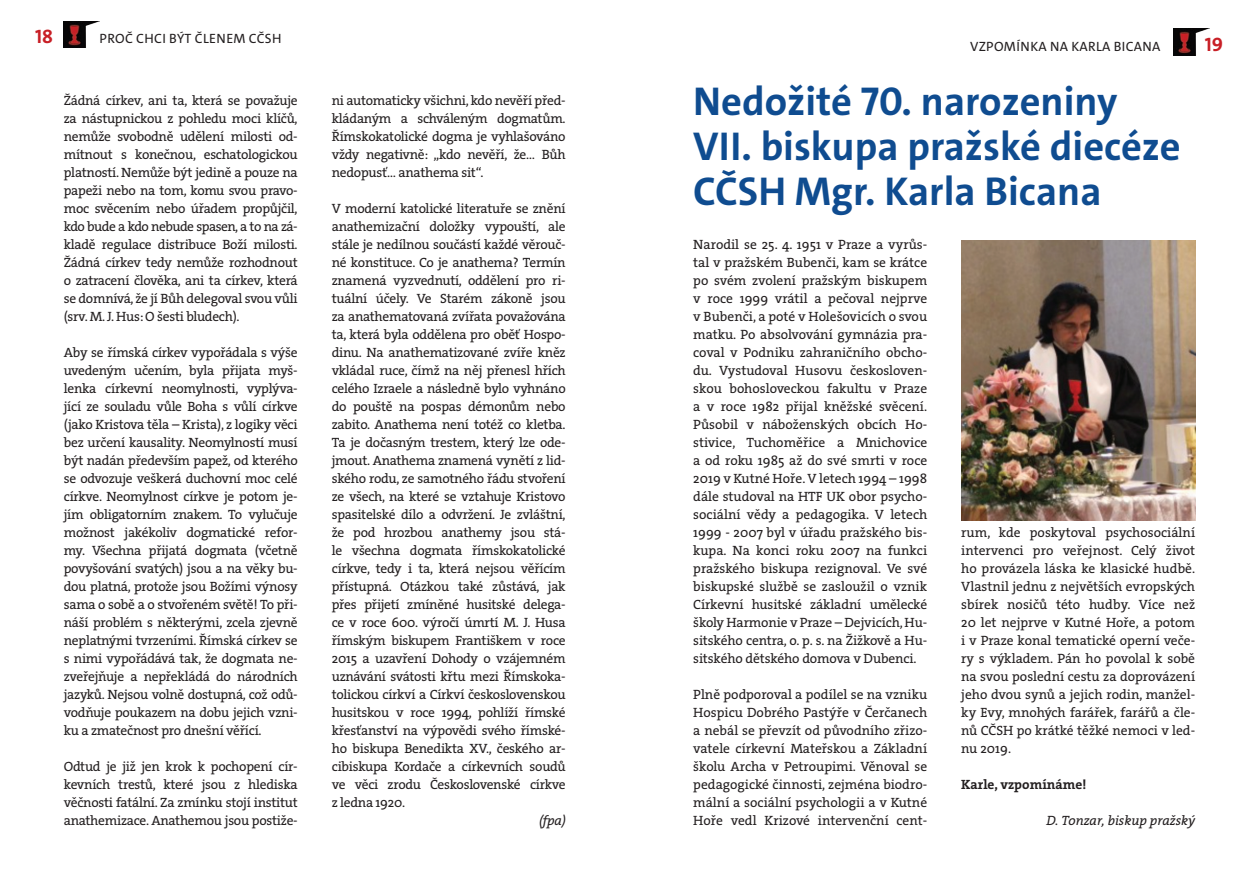
<style>
.page{position:relative;width:1259px;height:893px;background:#fff}
.page>*{position:absolute;margin:0;border:0;box-sizing:border-box;transform-origin:0 0}
.No_Spacing{font:700 40.5px/45px "The Sans C4 s";color:#0f4c90}
.t1{font:700 19.5px "The Sans C4 s";color:#c81f26}
.t2{font:13.5px/18px "The Serif HP5 Plain";letter-spacing:-.02em;color:#231f20;text-align:justify}
.t3{font:13.5px "The Sans C4 s";letter-spacing:.025em;color:#231f20}
.t4{font:13.5px "The Serif HP5 Plain IT";color:#231f20}
.t5{font:13.5px "The Serif HP7 Bld";color:#231f20}
</style>
<div class="page">
<img style="left:1173px;top:29px;width:35px;height:26px">
<img style="left:63px;top:21px;width:36px;height:27px">
<img style="left:961px;top:240px;width:234px;height:281px">
<p class="t1" style="left:35px;top:24px;width:19px">18</p>
<p class="t3" style="left:100px;top:30px;width:183px">PROČ CHCI BÝT ČLENEM CČSH</p>
<p class="t2" style="left:64px;top:91px;width:235px">Žádná církev, ani ta, která se považuje za nástupnickou z pohledu moci klíčů, nemůže svobodně udělení milosti od&shy;mítnout s konečnou, eschatologickou platností. Nemůže být jedině a pouze na papeži nebo na tom, komu svou pravo&shy;moc svěcením nebo úřadem propůjčil, kdo bude a kdo nebude spasen, a to na zá&shy;kladě regulace distribuce Boží milosti.<br>Žádná církev tedy nemůže rozhodnout o zatracení člověka, ani ta církev, která se domnívá, že jí Bůh delegoval svou vůli (srv. M. J. Hus: O šesti bludech).</p>
<p class="t2" style="left:64px;top:343px;width:235px">Aby se římská církev vypořádala s výše uvedeným učením, byla přijata myš&shy;lenka církevní neomylnosti, vyplýva&shy;jící ze souladu vůle Boha s vůlí církve (jako Kristova těla – Krista), z logiky věci bez určení kausality. Neomylností musí být nadán především papež, od kterého se odvozuje veškerá duchovní moc celé církve. Neomylnost církve je potom je&shy;jím obligatorním znakem. To vylučuje možnost jakékoliv dogmatické refor&shy;my. Všechna přijatá dogmata (včetně povyšování svatých) jsou a na věky bu&shy;dou platná, protože jsou Božími výnosy sama o sobě a o stvořeném světě! To při&shy;náší problém s některými, zcela zjevně neplatnými tvrzeními. Římská církev se s nimi vypořádává tak, že dogmata ne&shy;zveřejňuje a nepřekládá do národních jazyků. Nejsou volně dostupná, což odů&shy;vodňuje poukazem na dobu jejich vzni&shy;ku a zmatečnost pro dnešní věřící.</p>
<p class="t2" style="left:64px;top:757px;width:235px">Odtud je již jen krok k pochopení cír&shy;kevních trestů, které jsou z hlediska věčnosti fatální. Za zmínku stojí institut anathemizace. Anathemou jsou postiže-</p>
<p class="t2" style="left:332px;top:91px;width:235px">ni automaticky všichni, kdo nevěří před&shy;kládaným a schváleným dogmatům.<br>Římskokatolické dogma je vyhlašováno vždy negativně: „kdo nevěří, že… Bůh nedopusť… anathema sit“.</p>
<p class="t2" style="left:332px;top:199px;width:235px">V moderní katolické literatuře se znění</p>
<p class="t2" style="left:332px;top:217px;width:235px">anathemizační doložky vypouští, ale</p>
<p class="t2" style="left:332px;top:235px;width:235px">stále je nedílnou součástí každé věrouč-</p>
<p class="t2" style="left:332px;top:253px;width:235px">né konstituce. Co je anathema? Termín</p>
<p class="t2" style="left:332px;top:271px;width:235px">znamená vyzvednutí, oddělení pro ri-</p>
<p class="t2" style="left:332px;top:289px;width:235px">tuální účely. Ve Starém zákoně jsou</p>
<p class="t2" style="left:332px;top:307px;width:235px">za anathematovaná zvířata považována</p>
<p class="t2" style="left:332px;top:325px;width:235px">ta, která byla oddělena pro oběť Hospo-</p>
<p class="t2" style="left:332px;top:343px;width:235px">dinu. Na anathematizované zvíře kněz</p>
<p class="t2" style="left:332px;top:361px;width:235px">vkládal ruce, čímž na něj přenesl hřích</p>
<p class="t2" style="left:332px;top:379px;width:235px">celého Izraele a následně bylo vyhnáno</p>
<p class="t2" style="left:332px;top:397px;width:235px">do pouště na pospas démonům nebo</p>
<p class="t2" style="left:332px;top:415px;width:235px">zabito. Anathema není totéž co kletba.</p>
<p class="t2" style="left:332px;top:433px;width:235px">Ta je dočasným trestem, který lze ode-</p>
<p class="t2" style="left:332px;top:451px;width:235px">jmout. Anathema znamená vynětí z lid-</p>
<p class="t2" style="left:332px;top:469px;width:235px">ského rodu, ze samotného řádu stvoření</p>
<p class="t2" style="left:332px;top:487px;width:235px">ze všech, na které se vztahuje Kristovo</p>
<p class="t2" style="left:332px;top:505px;width:235px">spasitelské dílo a odvržení. Je zvláštní,</p>
<p class="t2" style="left:332px;top:523px;width:235px">že pod hrozbou anathemy jsou stá-</p>
<p class="t2" style="left:332px;top:541px;width:235px">le všechna dogmata římskokatolické</p>
<p class="t2" style="left:332px;top:559px;width:235px">církve, tedy i ta, která nejsou věřícím</p>
<p class="t2" style="left:332px;top:577px;width:235px">přístupná. Otázkou také zůstává, jak</p>
<p class="t2" style="left:332px;top:595px;width:235px">přes přijetí zmíněné husitské delega-</p>
<p class="t2" style="left:332px;top:613px;width:235px">ce v roce 600. výročí úmrtí M. J. Husa</p>
<p class="t2" style="left:332px;top:631px;width:235px">římským biskupem Františkem v roce</p>
<p class="t2" style="left:332px;top:649px;width:235px">2015 a uzavření Dohody o vzájemném</p>
<p class="t2" style="left:332px;top:667px;width:235px">uznávání svátosti křtu mezi Římskoka-</p>
<p class="t2" style="left:332px;top:685px;width:235px">tolickou církví a Církví československou</p>
<p class="t2" style="left:332px;top:703px;width:235px">husitskou v roce 1994, pohlíží římské</p>
<p class="t2" style="left:332px;top:721px;width:235px">křesťanství na výpovědi svého římské-</p>
<p class="t2" style="left:332px;top:739px;width:235px">ho biskupa Benedikta XV., českého ar-</p>
<p class="t2" style="left:332px;top:757px;width:235px">cibiskupa Kordače a církevních soudů</p>
<p class="t2" style="left:332px;top:775px;width:235px">ve věci zrodu Československé církve</p>
<p class="t2" style="left:332px;top:793px;width:75px">z ledna 1920.</p>
<p class="t4" style="left:539px;top:812px;width:28px">(fpa)</p>
<p class="t3" style="left:970px;top:37px;width:192px">VZPOMÍNKA NA KARLA BICANA</p>
<p class="t1" style="left:1205px;top:32px;width:20px">19</p>
<p class="No_Spacing" style="left:693px;top:79px;width:489px">Nedožité 70. narozeniny<br>VII. biskupa pražské diecéze<br>CČSH Mgr. Karla Bicana</p>
<p class="t2" style="left:693px;top:235px;width:235px">Narodil se 25. 4. 1951 v Praze a vyrůs&shy;tal v pražském Bubenči, kam se krátce po svém zvolení pražským biskupem v roce 1999 vrátil a pečoval nejprve v Bubenči, a poté v Holešovicích o svou matku. Po absolvování gymnázia pra&shy;coval v Podniku zahraničního obcho&shy;du. Vystudoval Husovu českosloven&shy;skou bohosloveckou fakultu v Praze a v roce 1982 přijal kněžské svěcení.<br>Působil v náboženských obcích Ho&shy;stivice, Tuchoměřice a Mnichovice a od roku 1985 až do své smrti v roce 2019 v Kutné Hoře. V letech 1994 – 1998 dále studoval na HTF UK obor psycho&shy;sociální vědy a pedagogika. V letech 1999 - 2007 byl v úřadu pražského bis&shy;kupa. Na konci roku 2007 na funkci pražského biskupa rezignoval. Ve své biskupské službě se zasloužil o vznik Církevní husitské základní umělecké školy Harmonie v Praze – Dejvicích, Hu&shy;sitského centra, o. p. s. na Žižkově a Hu&shy;sitského dětského domova v Dubenci.</p>
<p class="t2" style="left:693px;top:685px;width:235px">Plně podporoval a podílel se na vzniku Hospicu Dobrého Pastýře v Čerčanech a nebál se převzít od původního zřizo&shy;vatele církevní Mateřskou a Základní školu Archa v Petroupimi. Věnoval se pedagogické činnosti, zejména biodro&shy;mální a sociální psychologii a v Kutné Hoře vedl Krizové intervenční cent-</p>
<p class="t2" style="left:961px;top:523px;width:235px">rum, kde poskytoval psychosociální intervenci pro veřejnost. Celý život ho provázela láska ke klasické hudbě.<br>Vlastnil jednu z největších evropských sbírek nosičů této hudby. Více než 20 let nejprve v Kutné Hoře, a potom i v Praze konal tematické operní veče&shy;ry s výkladem. Pán ho povolal k sobě na svou poslední cestu za doprovázení jeho dvou synů a jejich rodin, manžel&shy;ky Evy, mnohých farářek, farářů a čle&shy;nů CČSH po krátké těžké nemoci v led&shy;nu 2019.</p>
<p class="t5" style="left:961px;top:775px;width:127px">Karle, vzpomínáme!</p>
<p class="t4" style="left:1046px;top:812px;width:150px">D. Tonzar, biskup pražský</p>
</div>
